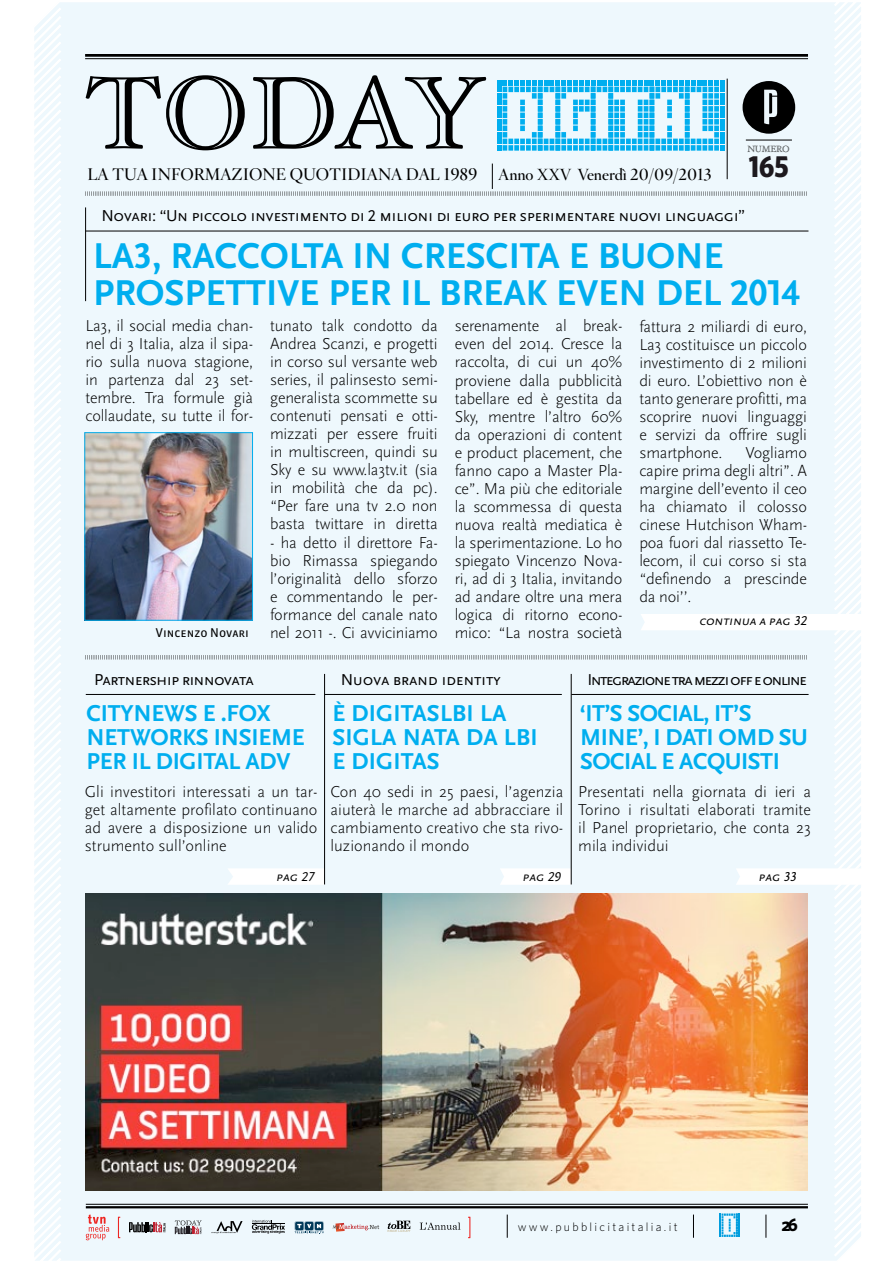
<style>
.page{position:relative;width:893px;height:1263px;background:#fff}
.page>*{position:absolute;margin:0;border:0;box-sizing:border-box;transform-origin:0 0}
.t1{font:700 37.5px/37.5px "Scala Sans Pro";color:#00aeef}
.t2{font:700 30px "Whitney Condensed";color:#1d191e}
.t3{font:700 24px/24px "Scala Sans Pro";letter-spacing:-.01em;color:#00aeef}
.t4{font:700 24px/24px "Scala Sans Pro";letter-spacing:.01em;color:#00aeef}
.t5{font:18px "Whitney Bold SC";color:#000}
.t6{font:300 16.5px/18px "Scala Sans";letter-spacing:-.01em;color:#000;text-align:justify}
.t7{font:16.5px "Scala Sans Caps";letter-spacing:-.03em;color:#000}
.t8{font:16.5px "Hoefler Titling Semibold SC";color:#000}
.t9{font:16.5px "Scala Sans Caps";letter-spacing:-.1em;color:#000}
.t10{font:16.5px "Scala Sans Caps";letter-spacing:-.05em;color:#000}
.t11{font:15.75px "Hoefler Titling Semibold SC";color:#000}
.t12{font:italic 13.5px "Scala Sans Caps";letter-spacing:-.02em;color:#000}
.t13{font:300 12px "Whitney";letter-spacing:.19em;color:#000}
.t14{font:12px "Sanuk Regular SC";color:#000}
.t15{font:9px "Hoefler Txt Engraved";letter-spacing:-.015em;color:#000}
.s1{font-family:"Hoefler Titling";font-weight:600}
</style>
<div class="page">
<div style="left:34px;top:2px;width:827px;height:1259px;background:#eef8fd"></div>
<hr style="left:85px;top:54px;width:723px;height:3px;background:#000">
<hr style="left:85px;top:58px;width:723px;height:1px;background:#000">
<hr style="left:746px;top:140px;width:46px;height:1px;background:#000">
<svg style="left:85px;top:75px;width:401px;height:75px"></svg>
<svg style="left:507px;top:1214px;width:1px;height:24px"></svg>
<svg style="left:693px;top:1214px;width:1px;height:24px"></svg>
<svg style="left:766px;top:1214px;width:1px;height:24px"></svg>
<hr style="left:86px;top:1204px;width:722px;height:1px;background:#000">
<hr style="left:86px;top:1206px;width:722px;height:2px;background:#000">
<hr style="left:727px;top:79px;width:1px;height:100px;background:#000">
<svg style="left:743px;top:81px;width:52px;height:53px"></svg>
<svg style="left:497px;top:80px;width:228px;height:71px"></svg>
<svg style="left:719px;top:1213px;width:21px;height:24px"></svg>
<svg style="left:86px;top:164px;width:721px;height:32px"></svg>
<svg style="left:295px;top:1221px;width:29px;height:13px"></svg>
<svg style="left:332px;top:1223px;width:47px;height:9px"></svg>
<svg style="left:175px;top:1220px;width:27px;height:14px"></svg>
<svg style="left:420px;top:1222px;width:40px;height:8px"></svg>
<svg style="left:129px;top:1222px;width:37px;height:10px"></svg>
<svg style="left:86px;top:1214px;width:23px;height:26px"></svg>
<svg style="left:118px;top:1217px;width:2px;height:21px"></svg>
<svg style="left:468px;top:1217px;width:2px;height:21px"></svg>
<svg style="left:211px;top:1221px;width:31px;height:12px"></svg>
<svg style="left:387px;top:1221px;width:23px;height:11px"></svg>
<svg style="left:252px;top:1220px;width:33px;height:13px"></svg>
<hr style="left:252px;top:1223px;width:33px;height:1px;background:#000">
<img style="left:85px;top:894px;width:722px;height:297px">
<svg style="left:500px;top:868px;width:71px;height:17px"></svg>
<svg style="left:736px;top:868px;width:125px;height:17px"></svg>
<hr style="left:86px;top:231px;width:722px;height:1px;background:#000">
<hr style="left:85px;top:207px;width:1px;height:94px;background:#000">
<hr style="left:86px;top:694px;width:229px;height:1px;background:#000">
<hr style="left:325px;top:694px;width:237px;height:1px;background:#000">
<hr style="left:571px;top:694px;width:238px;height:1px;background:#000">
<svg style="left:85px;top:655px;width:722px;height:4px"></svg>
<svg style="left:227px;top:868px;width:98px;height:17px"></svg>
<hr style="left:324px;top:674px;width:1px;height:210px;background:#000">
<hr style="left:571px;top:674px;width:1px;height:210px;background:#000">
<svg style="left:640px;top:614px;width:221px;height:16px"></svg>
<img style="left:87px;top:434px;width:164px;height:184px">
<div style="left:85px;top:432px;width:168px;height:188px;border:1px solid #00aeef"></div>
<p class="t8" style="left:87px;top:164px;width:392px">LA TUA INFORMAZIONE QUOTIDIANA DAL 1989</p>
<p class="t11" style="left:499px;top:165px;width:215px"><span class="s1">Anno</span> XXV <span class="s1">Venerdì</span> 20/09/2013</p>
<p class="t15" style="left:747px;top:143px;width:44px">NUMERO</p>
<h2 class="t2" style="left:749px;top:148px;width:41px">165</h2>
<p class="t7" style="left:102px;top:206px;width:645px">Novari: “Un piccolo investimento di 2 milioni di euro per sperimentare nuovi linguaggi”</p>
<h1 class="t1" style="left:93px;top:237px;width:708px">LA3, RACCOLTA IN CRESCITA E BUONE<br>PROSPETTIVE PER IL BREAK EVEN DEL 2014</h1>
<p class="t6" style="left:85px;top:317px;width:169px">La3, il social media chan&shy;nel di 3 Italia, alza il sipa&shy;rio sulla nuova stagione, in partenza dal 23 set&shy;tembre. Tra formule già collaudate, su tutte il for-</p>
<p class="t6" style="left:270px;top:317px;width:169px">tunato talk condotto da Andrea Scanzi, e progetti in corso sul versante web series, il palinsesto semi&shy;generalista scommette su contenuti pensati e otti&shy;mizzati per essere fruiti in multiscreen, quindi su Sky e su www.la3tv.it (sia in mobilità che da pc). “Per fare una tv 2.0 non basta twittare in diretta</p>
<p class="t6" style="left:270px;top:533px;width:169px">- ha detto il direttore Fa&shy;bio Rimassa spiegando l’originalità dello sforzo e commentando le per&shy;formance del canale nato nel 2011 -. Ci avviciniamo</p>
<p class="t14" style="left:156px;top:626px;width:95px">Vincenzo Novari</p>
<p class="t6" style="left:455px;top:317px;width:169px">serenamente al break&shy;even del 2014. Cresce la raccolta, di cui un 40% proviene dalla pubblicità tabellare ed è gestita da Sky, mentre l’altro 60% da operazioni di content e product placement, che fanno capo a Master Pla&shy;ce”. Ma più che editoriale la scommessa di questa nuova realtà mediatica è la sperimentazione. Lo ho spiegato Vincenzo Nova&shy;ri, ad di 3 Italia, invitando ad andare oltre una mera logica di ritorno econo&shy;mico: “La nostra società</p>
<p class="t6" style="left:639px;top:317px;width:169px">fattura 2 miliardi di euro, La3 costituisce un piccolo investimento di 2 milioni di euro. L’obiettivo non è tanto generare profitti, ma scoprire nuovi linguaggi e servizi da offrire sugli smartphone.</p>
<p class="t6" style="left:639px;top:443px;width:169px;text-indent:106px">Vogliamo capire prima degli altri”. A margine dell’evento il ceo ha chiamato il colosso cinese Hutchison Wham&shy;poa fuori dal riassetto Te&shy;lecom, il cui corso si sta “definendo a prescinde da noi’’.</p>
<p class="t12" style="left:699px;top:613px;width:109px">continua a pag 32</p>
<p class="t10" style="left:94px;top:671px;width:161px">Partnership rinnovata</p>
<p class="t7" style="left:341px;top:671px;width:162px">Nuova brand identity</p>
<p class="t9" style="left:587px;top:671px;width:221px">Integrazione tra mezzi off e online</p>
<h3 class="t4" style="left:332px;top:701px;width:207px">È DIGITASLBI LA<br>SIGLA NATA DA LBI<br>E DIGITAS</h3>
<p class="t6" style="left:331px;top:783px;width:234px">Con 40 sedi in 25 paesi, l’agenzia aiuterà le marche ad abbracciare il cambiamento creativo che sta rivo&shy;luzionando il mondo</p>
<p class="t12" style="left:277px;top:869px;width:39px">pag 27</p>
<h3 class="t3" style="left:580px;top:701px;width:173px">‘I T’S SOCIAL, IT’S<br>MINE’, I DATI OMD</h3>
<h3 class="t3" style="left:87px;top:701px;width:220px">CITYNEWS E .FOX<br>N ETWORKS INSIEME<br>PER IL DIGITAL ADV</h3>
<p class="t6" style="left:85px;top:783px;width:234px">Gli investitori interessati a un tar&shy;get altamente profilato continuano ad avere a disposizione un valido strumento sull’online</p>
<h3 class="t3" style="left:580px;top:725px;width:229px;text-indent:199px">SU<br>SOCIAL E ACQUISTI</h3>
<p class="t6" style="left:578px;top:783px;width:234px">Presentati nella giornata di ieri a Torino i risultati elaborati tramite il Panel proprietario, che conta 23 mila individui</p>
<p class="t12" style="left:523px;top:869px;width:39px">pag 29</p>
<p class="t12" style="left:759px;top:869px;width:39px">pag 33</p>
<p class="t13" style="left:518px;top:1219px;width:161px">www.pubblicitaitalia.it</p>
<p class="t5" style="left:781px;top:1214px;width:18px">26</p>
</div>
